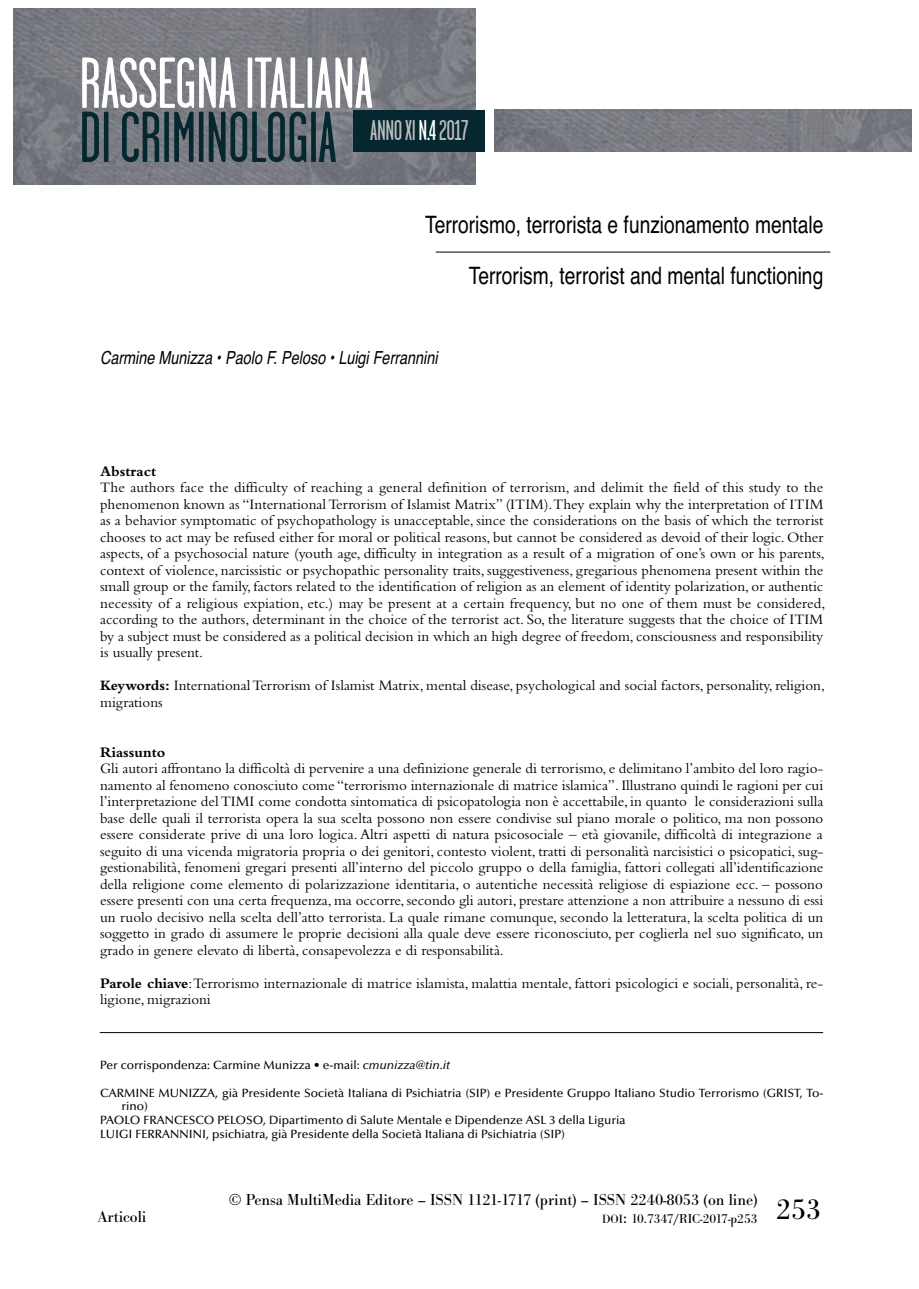
<style>
.page{position:relative;width:919px;height:1289px;background:#fff}
.page>*{position:absolute;margin:0;border:0;box-sizing:border-box;transform-origin:0 0}
.t1{font:30px "Bodoni Antiqua T";color:#000}
.t2{font:28.5px "Garage Gothic";letter-spacing:-.015em;color:#bdbdbd}
.t3{font:24px/51px "Helvetica";color:#000;text-align:right;scale:.8 1}
.t4{font:italic 18px "Helvetica";color:#000;scale:.8 1}
.t5{font:16.5px "Bodoni Antiqua T";color:#000}
.t6{font:15px/16.5px "Bembo";color:#000}
.t7{font:700 15px "Bembo";color:#000}
.t8{font:13.5px "Bodoni Antiqua T";color:#000}
.t9{font:500 12px "Optima";color:#000}
.s1{color:#fff}
.s2{font-weight:700}
.s3{font-style:italic}
.s4{font-size:12.3px}
.s5{font-size:16.5px}
</style>
<div class="page">
<hr style="left:435px;top:252px;width:395px;height:1px;background:#000">
<hr style="left:100px;top:1032px;width:723px;height:1px;background:#000">
<img style="left:494px;top:110px;width:417px;height:41px">
<img style="left:14px;top:9px;width:461px;height:175px">
<svg style="left:82px;top:57px;width:290px;height:105px"></svg>
<div style="left:353px;top:110px;width:131px;height:41px;background:#052730"></div>
<h2 class="t2" style="left:370px;top:114px;width:100px">ANNO XI<span class="s1">N.4</span>2017</h2>
<h3 class="t3" style="left:425px;top:199px;width:499px">Terrorismo, terrorista e funzionamento mentale<br>Terrorism, terrorist and mental functioning</h3>
<p class="t4" style="left:100px;top:347px;width:423px">Carmine Munizza • Paolo F. Peloso • Luigi Ferrannini</p>
<p class="t7" style="left:100px;top:466px;width:58px">Abstract</p>
<p class="t6" style="left:100px;top:481px;width:726px">The authors face the difficulty of reaching a general definition of terrorism, and delimit the field of this study to the phenomenon known as “International Terrorism of Islamist Matrix” (ITIM).They explain why the interpretation of ITIM as a behavior symptomatic of psychopathology is unacceptable, since the considerations on the basis of which the terrorist chooses to act may be refused either for moral or political reasons, but cannot be considered as devoid of their logic. Other aspects, of a psychosocial nature (youth age, difficulty in integration as a result of a migration of one’s own or his parents, context of violence, narcissistic or psychopathic personality traits, suggestiveness, gregarious phenomena present within the small group or the family, factors related to the identification of religion as an element of identity polarization, or authentic necessity of a religious expiation, etc.) may be present at a certain frequency, but no one of them must be considered, according to the authors, determinant in the choice of the terrorist act. So, the literature suggests that the choice of ITIM by a subject must be considered as a political decision in which an high degree of freedom, consciousness and responsibility is usually present.</p>
<p class="t6" style="left:100px;top:679px;width:726px"><span class="s2">Keywords:</span> International Terrorism of Islamist Matrix, mental disease, psychological and social factors, personality, religion, migrations</p>
<p class="t7" style="left:100px;top:746px;width:67px">Riassunto</p>
<p class="t6" style="left:100px;top:761px;width:724px;text-align:justify">Gli autori affrontano la difficoltà di pervenire a una definizione generale di terrorismo, e delimitano l’ambito del loro ragio&shy;namento al fenomeno conosciuto come “terrorismo internazionale di matrice islamica”. Illustrano quindi le ragioni per cui l’interpretazione del TIMI come condotta sintomatica di psicopatologia non è accettabile, in quanto le considerazioni sulla base delle quali il terrorista opera la sua scelta possono non essere condivise sul piano morale o politico, ma non possono essere considerate prive di una loro logica. Altri aspetti di natura psicosociale – età giovanile, difficoltà di integrazione a seguito di una vicenda migratoria propria o dei genitori, contesto violent, tratti di personalità narcisistici o psicopatici, sug&shy;gestionabilità, fenomeni gregari presenti all’interno del piccolo gruppo o della famiglia, fattori collegati all’identificazione della religione come elemento di polarizzazione identitaria, o autentiche necessità religiose di espiazione ecc. – possono essere presenti con una certa frequenza, ma occorre, secondo gli autori, prestare attenzione a non attribuire a nessuno di essi un ruolo decisivo nella scelta dell’atto terrorista. La quale rimane comunque, secondo la letteratura, la scelta politica di un soggetto in grado di assumere le proprie decisioni alla quale deve essere riconosciuto, per coglierla nel suo significato, un grado in genere elevato di libertà, consapevolezza e di responsabilità.</p>
<p class="t6" style="left:100px;top:976px;width:724px"><span class="s2">Parole chiave</span>:Terrorismo internazionale di matrice islamista, malattia mentale, fattori psicologici e sociali, personalità, re&shy;ligione, migrazioni</p>
<p class="t9" style="left:100px;top:1060px;width:351px">Per corrispondenza: Carmine Munizza • e-mail: <span class="s3">cmunizza@tin.it</span></p>
<p class="t9" style="left:100px;top:1087px;width:724px">CARMINE MUNIZZA, già Presidente Società Italiana di Psichiatria (SIP) e Presidente Gruppo Italiano Studio Terrorismo (GRIST, To-</p>
<p class="t9" style="left:121px;top:1101px;width:28px">rino)</p>
<p class="t9" style="left:100px;top:1115px;width:526px">PAOLO FRANCESCO PELOSO, Dipartimento di Salute Mentale e Dipendenze ASL 3 della Liguria</p>
<p class="t9" style="left:100px;top:1129px;width:466px">LUIGI FERRANNINI, psichiatra, già Presidente della Società Italiana di Psichiatria (SIP)</p>
<p class="t5" style="left:98px;top:1206px;width:50px">Articoli</p>
<p class="t5" style="left:229px;top:1189px;width:530px">© Pensa MultiMedia Editore – ISSN 1121-1717 (print) – ISSN 2240-8053 (on line)</p>
<p class="t8" style="left:602px;top:1210px;width:157px"><span class="s4">DOI</span><span class="s5">:</span> 10.7347/RIC-2017-p253</p>
<h1 class="t1" style="left:776px;top:1191px;width:46px">253</h1>
</div>
